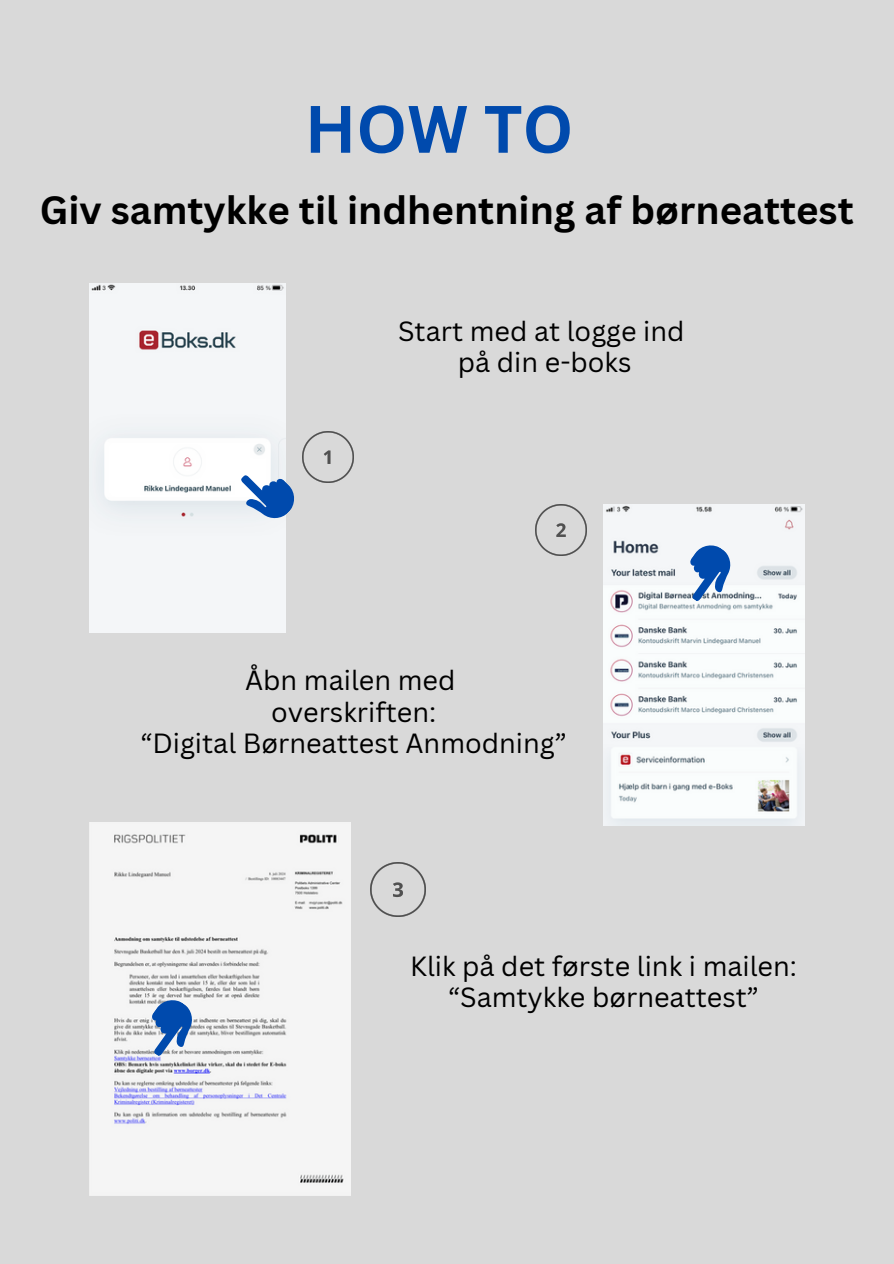
<style>
.page{position:relative;width:894px;height:1264px;background:#fff}
.page>*{position:absolute;margin:0;border:0;box-sizing:border-box;transform-origin:0 0}
.t1{font:700 65.4px "Canva Sans";color:#004aad}
.t2{font:700 38.4px "Canva Sans";color:#000}
.t3{font:27px "Canva Sans";color:#000}
</style>
<div class="page">
<div style="left:0;top:0;width:893px;height:1263px;background:#d9d9d9"></div>
<img style="left:89px;top:283px;width:196px;height:349px">
<svg style="left:230px;top:458px;width:64px;height:72px;background:#abc2df"></svg>
<img style="left:302px;top:432px;width:51px;height:50px">
<img style="left:535px;top:505px;width:51px;height:50px">
<img style="left:603px;top:505px;width:200px;height:320px">
<svg style="left:672px;top:537px;width:70px;height:73px;background:#acc2dd"></svg>
<img style="left:89px;top:822px;width:261px;height:373px">
<img style="left:371px;top:862px;width:54px;height:54px">
<svg style="left:134px;top:992px;width:70px;height:73px;background:#a5b8d3"></svg>
<p class="t1" style="left:304px;top:83px;width:270px">HOW TO</p>
<p class="t2" style="left:40px;top:183px;width:815px">Giv samtykke til indhentning af børneattest</p>
<p class="t3" style="left:398px;top:312px;width:288px">Start med at logge ind</p>
<p class="t3" style="left:457px;top:343px;width:175px">på din e-boks</p>
<p class="t3" style="left:245px;top:661px;width:212px">Åbn mailen med</p>
<p class="t3" style="left:271px;top:693px;width:166px">overskriften:</p>
<p class="t3" style="left:140px;top:724px;width:428px">“Digital Børneattest Anmodning”</p>
<p class="t3" style="left:410px;top:947px;width:388px">Klik på det første link i mailen:</p>
<p class="t3" style="left:448px;top:978px;width:312px">“Samtykke børneattest”</p>
</div>
